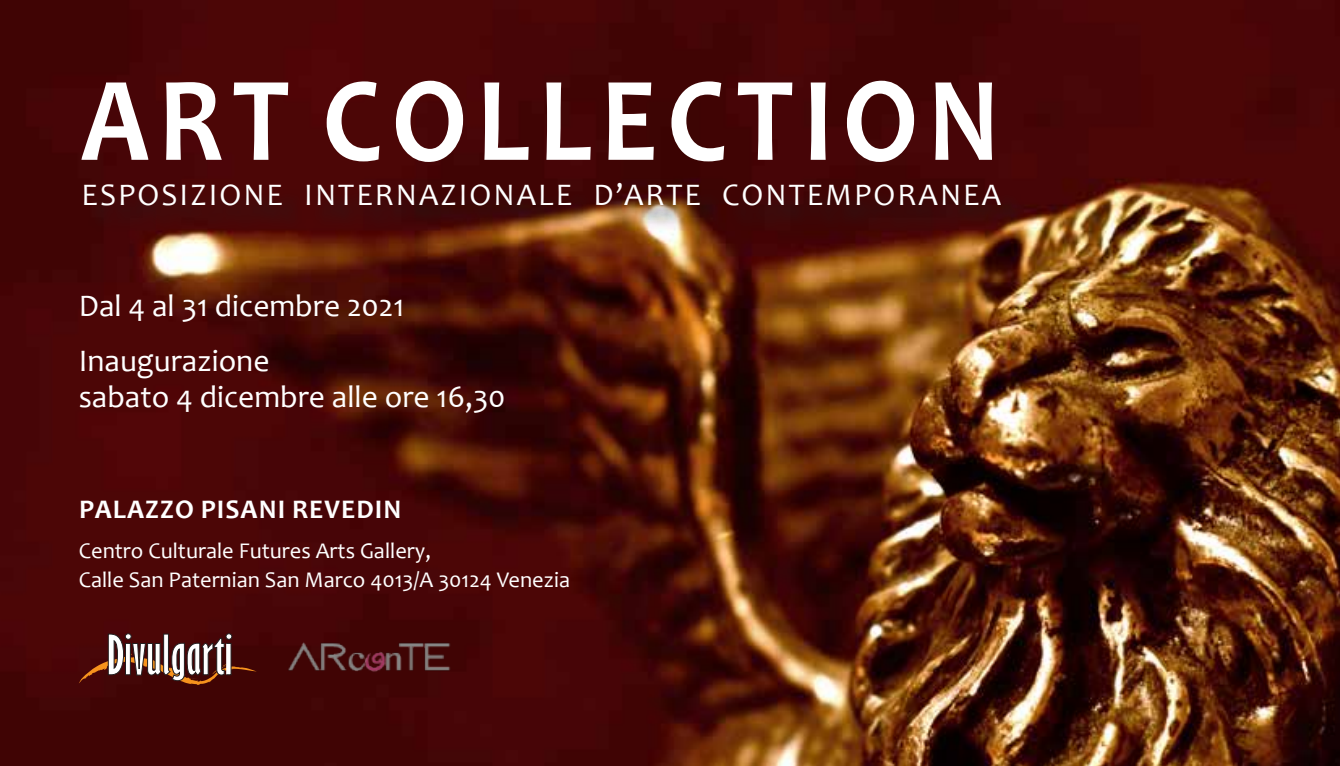
<style>
.page{position:relative;width:1340px;height:766px;background:#fff}
.page>*{position:absolute;margin:0;border:0;box-sizing:border-box;transform-origin:0 0}
.t1{font:700 121.5px "Candara";letter-spacing:.09em;color:#fff;scale:.89 1}
.t2{font:31.5px/55.1px "Candara";color:#fff}
.t3{font:31.5px "Candara";letter-spacing:.065em;color:#fff}
.t4{font:700 27px "Candara";letter-spacing:.04em;color:#fff}
.t5{font:22.5px/28.3px "Candara";color:#fff}
</style>
<div class="page">
<img style="left:0;top:0;width:1339px;height:765px">
<img style="left:285px;top:635px;width:169px;height:41px">
<svg style="left:79px;top:633px;width:178px;height:51px"></svg>
<div style="left:88px;top:187px;width:939px;height:45px;background:#231f20;opacity:.75"></div>
<h1 class="t1" style="left:81px;top:44px;width:1033px">ART COLLECTION</h1>
<h2 class="t3" style="left:82px;top:175px;width:921px">ESPOSIZIONE INTERNAZIONALE D’ARTE CONTEMPORANEA</h2>
<h2 class="t2" style="left:79px;top:278px;width:327px">Dal 4 al 31 dicembre 2021<br>Inaugurazione</h2>
<h2 class="t2" style="left:79px;top:369px;width:428px">sabato 4 dicembre alle ore 16,30</h2>
<p class="t4" style="left:79px;top:492px;width:324px">PALAZZO PISANI REVEDIN</p>
<p class="t5" style="left:79px;top:536px;width:493px">Centro Culturale Futures Arts Gallery,<br>Calle San Paternian San Marco 4013/A 30124 Venezia</p>
</div>
